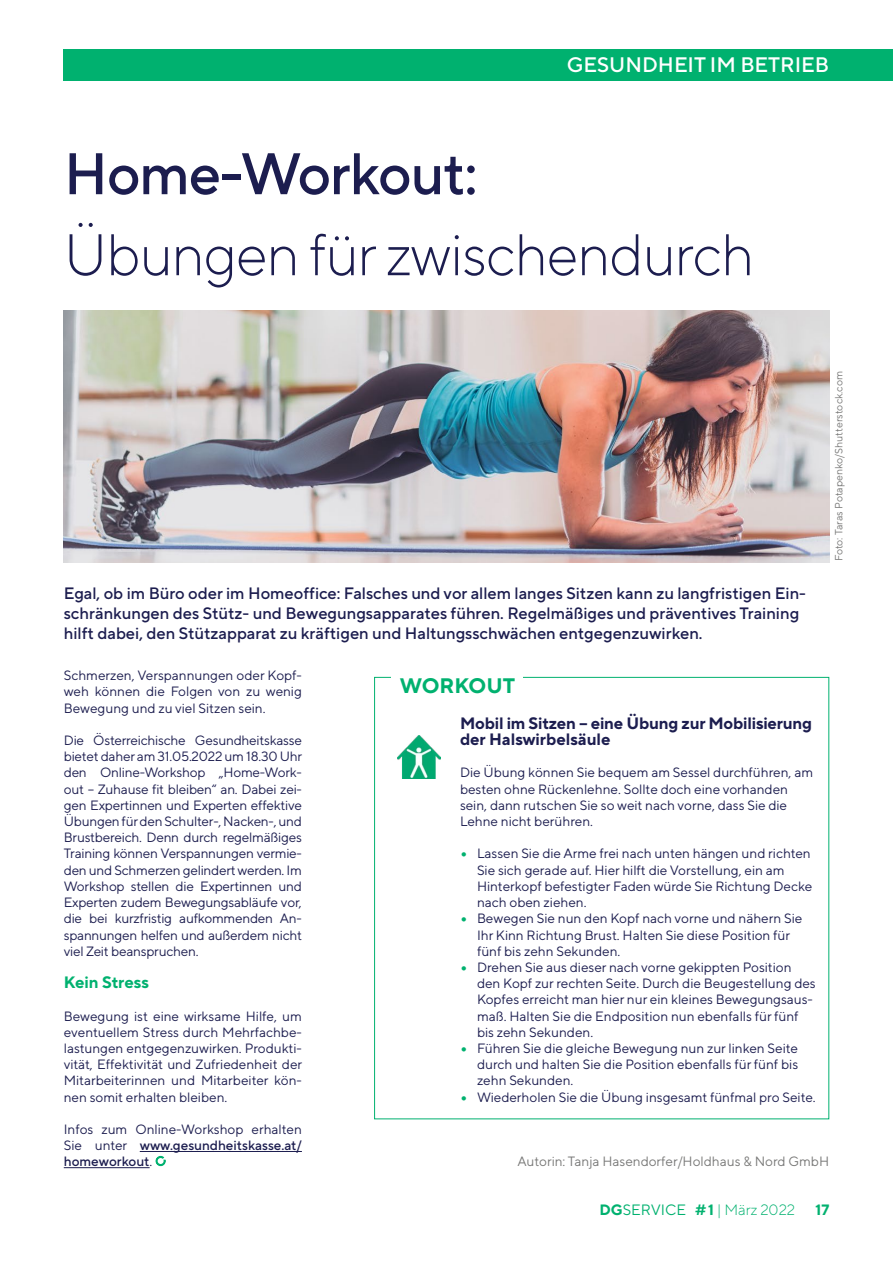
<style>
.page{position:relative;width:893px;height:1263px;background:#fff}
.page>*{position:absolute;margin:0;border:0;box-sizing:border-box;transform-origin:0 0}
.Ueberschrift_1_HL_GiB_H1{font:300 58.5px/81px "TT Norms Pro";letter-spacing:-.02em;color:#1c1d4f}
.t1{font:500 21px "TT Norms Pro";color:#fff}
.HL-Kasten_HL-Kasten_H2{font:700 21px "TT Norms Pro";color:#00b16f}
.Einleitung_Einleitung_P{font:500 16.5px/19.8px "TT Norms Pro";color:#1c1d4f}
.Zwischentitel_ZT-H3{font:700 16.5px/16.2px "TT Norms Pro";letter-spacing:-.01em;color:#1c1d4f}
.Zwischentitel_ZT-H2{font:700 16.5px "TT Norms Pro";color:#00b16f}
.t2{font:300 15px "TT Norms Pro";color:#00b16f}
.t3{font:700 15px "TT Norms Pro";color:#00b16f}
.Lauftext_LT_Blocksatz_P{font:13.5px/16.2px "TT Norms Pro";color:#1c1d4f;text-align:justify}
.Lauftext_LT_libu_P{font:13.5px/16.2px "TT Norms Pro";color:#1c1d4f}
.t4{font:13.5px "TT Norms Pro";color:#787877}
.t5{font:10.5px "TT Norms Pro";color:#787877}
.s1{font-weight:500}
.s2{font-weight:900;color:#00b16f}
.s3{font-weight:700}
.s4{font-weight:400}
</style>
<div class="page">
<div style="left:64px;top:49px;width:829px;height:32px;background:#00b16f"></div>
<hr style="left:140px;top:1151px;width:162px;height:1px;background:#1c1d4f">
<hr style="left:64px;top:1167px;width:86px;height:1px;background:#1c1d4f">
<svg style="left:155px;top:1156px;width:11px;height:10px"></svg>
<img style="left:64px;top:310px;width:765px;height:252px">
<img style="left:398px;top:736px;width:42px;height:42px">
<h2 class="t1" style="left:567px;top:51px;width:264px">GESUNDHEIT IM BETRIEB</h2>
<h1 class="Ueberschrift_1_HL_GiB_H1" style="left:64px;top:131px;width:692px"><span class="s1">Home-Workout:<br></span>Übungen für zwischendurch</h1>
<p class="t5" style="left:832px;top:561px;width:192px;rotate:-90deg">Foto: Taras Potapenko/Shutterstock.com</p>
<p class="Einleitung_Einleitung_P" style="left:64px;top:583px;width:744px">Egal, ob im Büro oder im Homeoffice: Falsches und vor allem langes Sitzen kann zu langfristigen Ein&shy;schränkungen des Stütz- und Bewegungsapparates führen. Regelmäßiges und präventives Training hilft dabei, den Stützapparat zu kräftigen und Haltungsschwächen entgegenzuwirken.</p>
<p class="Lauftext_LT_Blocksatz_P" style="left:64px;top:667px;width:240px">Schmerzen, Verspannungen oder Kopf&shy;weh können die Folgen von zu wenig Bewegung und zu viel Sitzen sein.</p>
<p class="Lauftext_LT_Blocksatz_P" style="left:64px;top:732px;width:240px">Die Österreichische Gesundheitskasse bietet daher am 31.05.2022 um 18.30 Uhr den Online-Workshop „Home-Work&shy;out – Zuhause fit bleiben“ an. Dabei zei&shy;gen Expertinnen und Experten effektive Übungen für den Schulter-, Nacken-, und Brustbereich. Denn durch regelmäßiges Training können Verspannungen vermie&shy;den und Schmerzen gelindert werden. Im Workshop stellen die Expertinnen und Experten zudem Bewegungsabläufe vor, die bei kurzfristig aufkommenden An&shy;spannungen helfen und außerdem nicht viel Zeit beanspruchen.</p>
<h2 class="Zwischentitel_ZT-H2" style="left:64px;top:971px;width:87px">Kein Stress</h2>
<p class="Lauftext_LT_Blocksatz_P" style="left:64px;top:1007px;width:240px">Bewegung ist eine wirksame Hilfe, um eventuellem Stress durch Mehrfachbe&shy;lastungen entgegenzuwirken. Produkti&shy;vität, Effektivität und Zufriedenheit der Mitarbeiterinnen und Mitarbeiter kön&shy;nen somit erhalten bleiben.</p>
<p class="Lauftext_LT_Blocksatz_P" style="left:64px;top:1120px;width:240px">Infos zum Online-Workshop erhalten Sie unter <span class="s1">www.gesundheitskasse.at/ homeworkout</span>.</p>
<h2 class="HL-Kasten_HL-Kasten_H2" style="left:400px;top:671px;width:117px">WORKOUT</h2>
<h3 class="Zwischentitel_ZT-H3" style="left:460px;top:714px;width:354px">Mobil im Sitzen – eine Übung zur Mobilisierung der Halswirbelsäule</h3>
<p class="Lauftext_LT_libu_P" style="left:460px;top:764px;width:355px">Die Übung können Sie bequem am Sessel durchführen, am besten ohne Rückenlehne. Sollte doch eine vorhanden sein, dann rutschen Sie so weit nach vorne, dass Sie die Lehne nicht berühren.</p>
<p class="Lauftext_LT_Blocksatz_P" style="left:477px;top:845px;width:337px;text-align:left;text-indent:-17px"><span class="s2">•</span> Lassen Sie die Arme frei nach unten hängen und richten Sie sich gerade auf. Hier hilft die Vorstellung, ein am Hinterkopf befestigter Faden würde Sie Richtung Decke nach oben ziehen.</p>
<p class="Lauftext_LT_Blocksatz_P" style="left:477px;top:910px;width:327px;text-align:left;text-indent:-17px"><span class="s2">•</span> Bewegen Sie nun den Kopf nach vorne und nähern Sie<br>Ihr Kinn Richtung Brust. Halten Sie diese Position für fünf bis zehn Sekunden.</p>
<p class="Lauftext_LT_Blocksatz_P" style="left:477px;top:958px;width:340px;text-align:left;text-indent:-17px"><span class="s2">•</span> Drehen Sie aus dieser nach vorne gekippten Position den Kopf zur rechten Seite. Durch die Beugestellung des Kopfes erreicht man hier nur ein kleines Bewegungsaus&shy;maß. Halten Sie die Endposition nun ebenfalls für fünf bis zehn Sekunden.</p>
<p class="Lauftext_LT_Blocksatz_P" style="left:477px;top:1039px;width:323px;text-indent:-17px"><span class="s2">•</span> Führen Sie die gleiche Bewegung nun zur linken Seite durch und halten Sie die Position ebenfalls für fünf bis zehn Sekunden.</p>
<p class="Lauftext_LT_Blocksatz_P" style="left:460px;top:1088px;width:357px"><span class="s2">•</span> Wiederholen Sie die Übung insgesamt fünfmal pro Seite.</p>
<p class="t4" style="left:517px;top:1153px;width:313px">Autorin: Tanja Hasendorfer/Holdhaus &amp; Nord GmbH</p>
<p class="t2" style="left:599px;top:1200px;width:197px"><span class="s3">DG</span><span class="s4">SERVICE</span> <span class="s3">#1</span> | März 2022</p>
<p class="t3" style="left:815px;top:1200px;width:15px">17</p>
</div>
